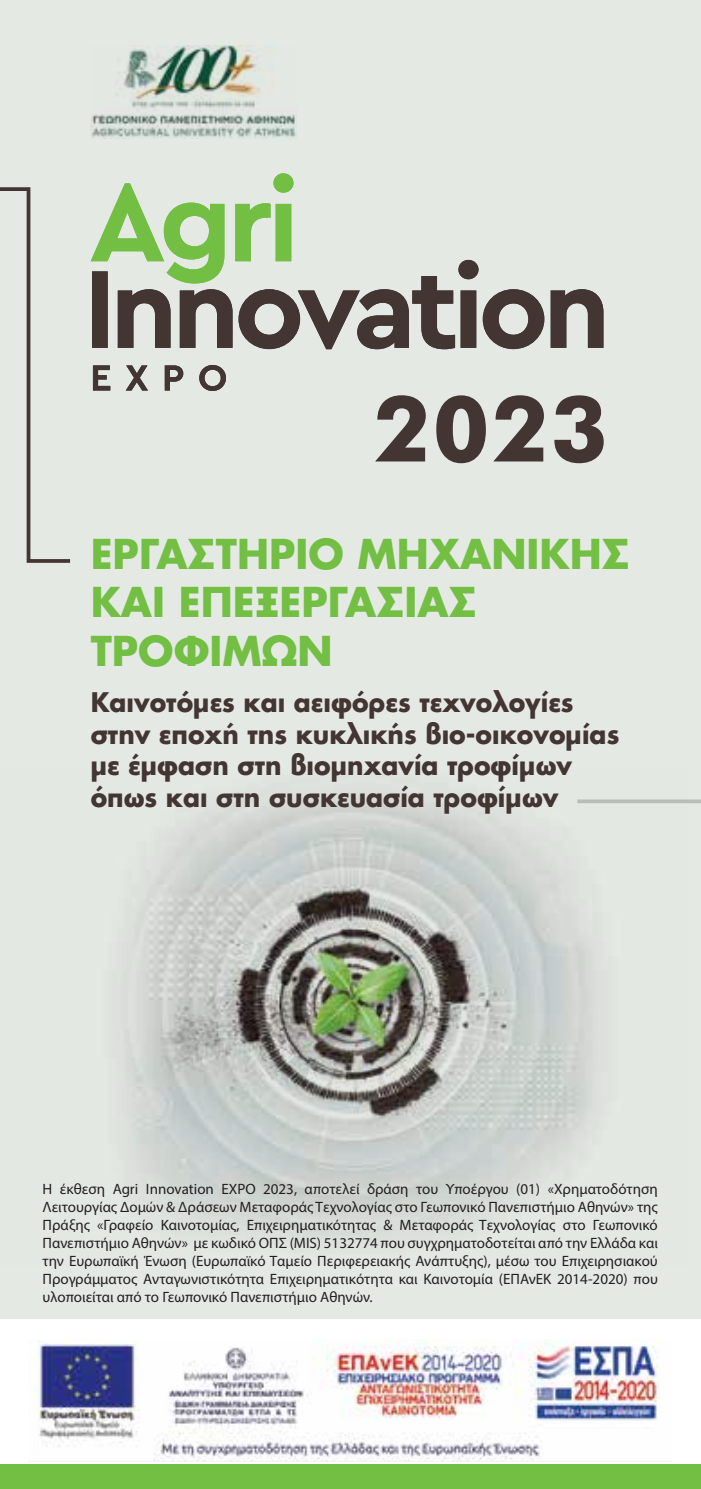
<style>
.page{position:relative;width:701px;height:1489px;background:#fff}
.page>*{position:absolute;margin:0;border:0;box-sizing:border-box;transform-origin:0 0}
.t1{font:700 91.5px "Futura";color:#423532}
.t2{font:700 40px/48.5px "PF Futura Neu";color:#72bf44}
.t3{font:700 26.25px/31.5px "PF Futura Neu";color:#423532;scale:.95 1}
.t4{font:15px/18px "Myriad Pro";color:#231f20;text-align:justify}
</style>
<div class="page">
<div style="left:0;top:0;width:700px;height:1488px;background:#e6ebe0"></div>
<img style="left:91px;top:45px;width:205px;height:93px">
<div style="left:0;top:1318px;width:700px;height:170px;background:#fff"></div>
<img style="left:32px;top:1339px;width:627px;height:122px">
<svg style="left:0;top:187px;width:71px;height:376px"></svg>
<div style="left:0;top:1464px;width:700px;height:24px;background:#72bf44"></div>
<svg style="left:92px;top:260px;width:511px;height:89px"></svg>
<svg style="left:91px;top:173px;width:202px;height:110px"></svg>
<svg style="left:93px;top:365px;width:133px;height:26px"></svg>
<img style="left:117px;top:784px;width:570px;height:459px">
<svg style="left:577px;top:799px;width:123px;height:4px"></svg>
<h1 class="t1" style="left:373px;top:362px;width:236px">2023</h1>
<h2 class="t2" style="left:91px;top:528px;width:540px">ΕΡΓΑΣΤΗΡΙΟ ΜΗΧΑΝΙΚΗΣ<br>ΚΑΙ ΕΠΕΞΕΡΓΑΣΙΑΣ<br>ΤΡΟΦΙΜΩΝ</h2>
<h3 class="t3" style="left:91px;top:686px;width:558px">Καινοτόµες και αειφόρες τεχνολογίες στην εποχή της κυκλικής βιο-οικονοµίας µε έµφαση στη βιοµηχανία τροφίµων όπως και στη συσκευασία τροφίµων</h3>
<p class="t4" style="left:43px;top:1179px;width:616px">Η έκθεση Agri Innovation EXPO 2023, αποτελεί δράση του Υποέργου (01) «Χρηματοδότηση Λειτουργίας Δομών &amp; Δράσεων Μεταφοράς Τεχνολογίας στο Γεωπονικό Πανεπιστήμιο Αθηνών» της Πράξης «Γραφείο Καινοτομίας, Επιχειρηματικότητας &amp; Μεταφοράς Τεχνολογίας στο Γεωπονικό Πανεπιστήμιο Αθηνών» με κωδικό ΟΠΣ (MIS) 5132774 που συγχρηματοδοτείται από την Ελλάδα και την Ευρωπαϊκή Ένωση (Ευρωπαϊκό Ταμείο Περιφερειακής Ανάπτυξης), μέσω του Επιχειρησιακού Προγράμματος Ανταγωνιστικότητα Επιχειρηματικότητα και Καινοτομία (ΕΠΑνΕΚ 2014-2020) που υλοποιείται από το Γεωπονικό Πανεπιστήμιο Αθηνών.</p>
</div>
